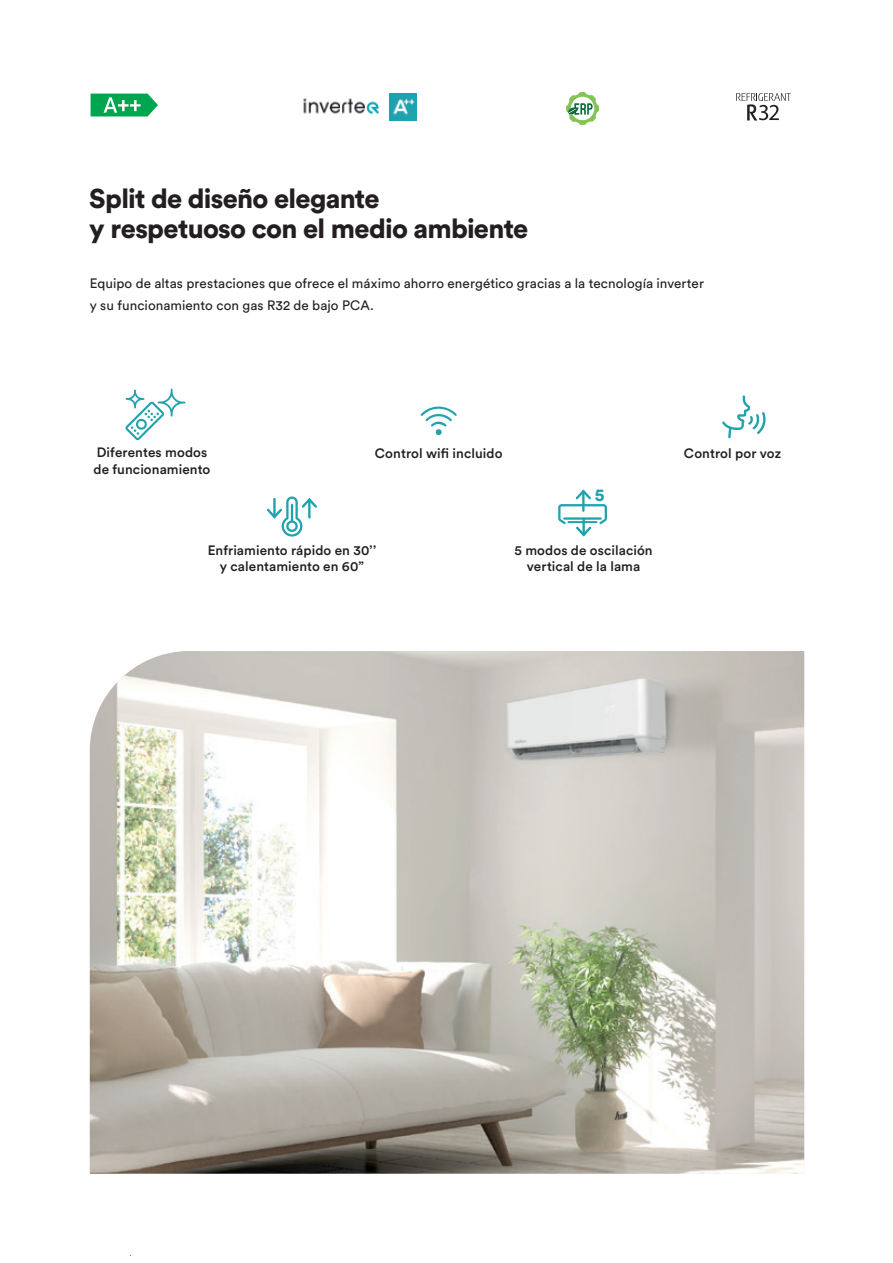
<style>
.page{position:relative;width:893px;height:1263px;background:#fff}
.page>*{position:absolute;margin:0;border:0;box-sizing:border-box;transform-origin:0 0}
.t1{font:900 27px/30.2px "Circular Std";letter-spacing:-.025em;color:#231f20}
.t2{font:900 17.55px "Circular Std";color:#21a3ae}
.t3{font:500 13.5px/16.2px "Circular Std";letter-spacing:.005em;color:#231f20;text-align:center}
.t4{font:13.5px/22.5px "Circular Std";letter-spacing:.005em;color:#231f20}
</style>
<div class="page">
<svg style="left:91px;top:94px;width:67px;height:22px"></svg>
<div style="left:389px;top:93px;width:28px;height:27px;background:#1da3ae"></div>
<img style="left:393px;top:98px;width:22px;height:17px">
<img style="left:303px;top:98px;width:76px;height:16px">
<svg style="left:566px;top:92px;width:33px;height:33px"></svg>
<svg style="left:568px;top:109px;width:8px;height:5px"></svg>
<svg style="left:736px;top:93px;width:55px;height:27px"></svg>
<img style="left:90px;top:651px;width:714px;height:523px">
<svg style="left:420px;top:406px;width:37px;height:29px"></svg>
<svg style="left:266px;top:496px;width:51px;height:41px"></svg>
<svg style="left:558px;top:489px;width:49px;height:48px"></svg>
<hr style="left:563px;top:517px;width:39px;height:3px;background:#21a3ae">
<hr style="left:567px;top:521px;width:30px;height:2px;background:#21a3ae">
<svg style="left:125px;top:389px;width:61px;height:51px"></svg>
<svg style="left:722px;top:395px;width:44px;height:43px"></svg>
<h1 class="t1" style="left:89px;top:183px;width:441px">Split de diseño elegante<br>y respetuoso con el medio ambiente</h1>
<p class="t4" style="left:90px;top:272px;width:616px">Equipo de altas prestaciones que ofrece el máximo ahorro energético gracias a la tecnología inverter y su funcionamiento con gas R32 de bajo PCA.</p>
<p class="t3" style="left:94px;top:444px;width:118px;text-align:left">Diferentes modos de funcionamiento</p>
<p class="t3" style="left:684px;top:445px;width:99px">Control por voz</p>
<p class="t3" style="left:375px;top:445px;width:129px">Control wifi incluido</p>
<p class="t2" style="left:595px;top:483px;width:11px">5</p>
<p class="t3" style="left:208px;top:542px;width:170px">Enfriamiento rápido en 30’’ y calentamiento en 60”</p>
<p class="t3" style="left:515px;top:542px;width:140px">5 modos de oscilación vertical de la lama</p>
</div>
